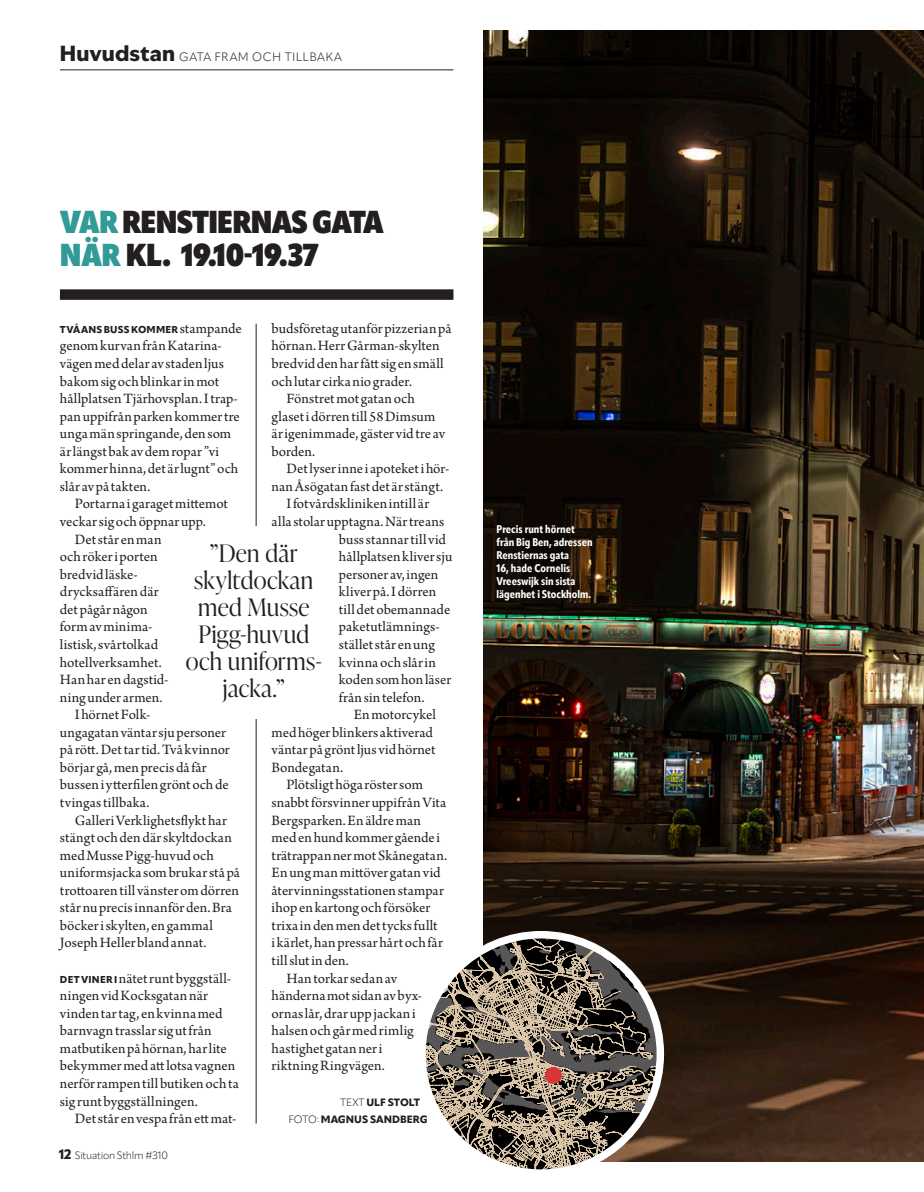
<style>
.page{position:relative;width:924px;height:1192px;background:#fff}
.page>*{position:absolute;margin:0;border:0;box-sizing:border-box;transform-origin:0 0}
.t1{font:800 31.5px/33.5px "Apparat Cond";letter-spacing:-.025em;color:#231f20}
.t2{font:300 24px/26.8px "Ivy Presto Display";letter-spacing:.015em;color:#231f20;text-align:center}
.t3{font:15px/17.5px "Arno Pro";letter-spacing:.005em;color:#231f20}
.t4{font:300 12px "Apparat";letter-spacing:.04em;color:#231f20}
.t5{font:800 11.1px/12.9px "Apparat Cond";color:#fff}
.t6{font:800 10.5px/17.5px "Apparat";color:#231f20}
.t7{font:300 10.5px "Apparat";letter-spacing:-.02em;color:#231f20}
.t8{font:800 9.9px "Apparat";letter-spacing:.025em;color:#231f20}
.s1{font-family:"Ivy Epic";font-weight:800;font-size:21px}
.s2{color:#329a97}
.s3{font-family:"Arno Pro";font-weight:400;font-size:15px}
.s4{font-family:"Apparat";font-weight:800;font-size:9.9px}
.s5{font-weight:300}
.s6{font-weight:800;font-size:13.5px}
</style>
<div class="page">
<hr style="left:256px;top:324px;width:1px;height:202px;background:#231f20">
<hr style="left:256px;top:711px;width:1px;height:412px;background:#231f20">
<div style="left:186px;top:543px;width:136px;height:176px;background:#fff"></div>
<hr style="left:60px;top:70px;width:393px;height:1px;background:#231f20">
<img style="left:483px;top:30px;width:440px;height:1131px">
<svg style="left:483px;top:934px;width:177px;height:20px;background:#4d463f"></svg>
<svg style="left:427px;top:954px;width:233px;height:213px;background:#7d7369"></svg>
<div style="left:418px;top:930px;width:246px;height:246px;border:8px solid #fff;border-radius:50%"></div>
<div style="left:60px;top:289px;width:393px;height:11px;background:#231f20"></div>
<div style="left:545px;top:1066px;width:17px;height:17px;background:#d83738;border-radius:50%"></div>
<p class="t4" style="left:60px;top:50px;width:283px"><span class="s1">Huvudstan</span> GATA FRAM OCH TILLBAKA</p>
<h1 class="t1" style="left:60px;top:205px;width:325px"><span class="s2">VAR</span> RENSTIERNAS GATA<br><span class="s2">NÄR</span> KL. 19.10-19.37</h1>
<p class="t8" style="left:60px;top:323px;width:183px">TVÅANS BUSS KOMMER <span class="s3">stampande</span></p>
<p class="t3" style="left:60px;top:338px;width:181px">genom kurvan från Katarina&shy;vägen med delar av staden ljus bakom sig och blinkar in mot hållplatsen Tjärhovsplan. I trap&shy;pan uppifrån parken kommer tre unga män springande, den som är längst bak av dem ropar ”vi kommer hinna, det är lugnt” och slår av på takten.</p>
<p class="t3" style="left:75px;top:496px;width:155px">Portarna i garaget mittemot</p>
<p class="t3" style="left:60px;top:513px;width:147px">veckar sig och öppnar upp.</p>
<p class="t3" style="left:75px;top:531px;width:88px">Det står en man</p>
<p class="t3" style="left:60px;top:548px;width:99px">och röker i porten</p>
<p class="t3" style="left:60px;top:566px;width:79px">bredvid läske-</p>
<p class="t3" style="left:60px;top:583px;width:100px">drycksaffären där</p>
<p class="t3" style="left:60px;top:601px;width:89px">det pågår någon</p>
<p class="t3" style="left:60px;top:619px;width:94px">form av minima-</p>
<p class="t3" style="left:60px;top:636px;width:100px">listisk, svårtolkad</p>
<p class="t3" style="left:60px;top:654px;width:103px">hotellverksamhet.</p>
<p class="t3" style="left:60px;top:671px;width:110px">Han har en dagstid-</p>
<p class="t3" style="left:60px;top:689px;width:104px">ning under armen.</p>
<p class="t3" style="left:75px;top:706px;width:77px">I hörnet Folk-</p>
<p class="t3" style="left:60px;top:724px;width:168px">ungagatan väntar sju personer</p>
<p class="t3" style="left:60px;top:741px;width:171px">på rött. Det tar tid. Två kvinnor</p>
<p class="t3" style="left:60px;top:759px;width:148px">börjar gå, men precis då får</p>
<p class="t3" style="left:60px;top:777px;width:170px">bussen i ytterfilen grönt och de</p>
<p class="t3" style="left:60px;top:794px;width:91px">tvingas tillbaka.</p>
<p class="t3" style="left:75px;top:812px;width:153px">Galleri Verklighetsflykt har</p>
<p class="t3" style="left:60px;top:829px;width:173px">stängt och den där skyltdockan</p>
<p class="t3" style="left:60px;top:847px;width:155px">med Musse Pigg-huvud och</p>
<p class="t3" style="left:60px;top:864px;width:181px">uniformsjacka som brukar stå på</p>
<p class="t3" style="left:60px;top:882px;width:180px">trottoaren till vänster om dörren</p>
<p class="t3" style="left:60px;top:899px;width:173px">står nu precis innanför den. Bra</p>
<p class="t3" style="left:60px;top:917px;width:154px">böcker i skylten, en gammal</p>
<p class="t3" style="left:60px;top:934px;width:148px">Joseph Heller bland annat.</p>
<p class="t3" style="left:60px;top:970px;width:180px"><span class="s4">DET VINER I</span> nätet runt byggställ&shy;ningen vid Kocksgatan när vinden tar tag, en kvinna med barnvagn trasslar sig ut från matbutiken på hörnan, har lite bekymmer med att lotsa vagnen nerför rampen till butiken och ta sig runt byggställningen.</p>
<p class="t3" style="left:75px;top:1110px;width:163px">Det står en vespa från ett mat-</p>
<p class="t3" style="left:271px;top:320px;width:181px">budsföretag utanför pizzerian på</p>
<p class="t3" style="left:271px;top:338px;width:169px">hörnan. Herr Gårman-skylten</p>
<p class="t3" style="left:271px;top:355px;width:174px">bredvid den har fått sig en smäll</p>
<p class="t3" style="left:271px;top:373px;width:142px">och lutar cirka nio grader.</p>
<p class="t3" style="left:286px;top:390px;width:130px">Fönstret mot gatan och</p>
<p class="t3" style="left:271px;top:408px;width:165px">glaset i dörren till 58 Dimsum</p>
<p class="t3" style="left:271px;top:426px;width:175px">är igenimmade, gäster vid tre av</p>
<p class="t3" style="left:271px;top:443px;width:45px">borden.</p>
<p class="t3" style="left:286px;top:461px;width:164px">Det lyser inne i apoteket i hör-</p>
<p class="t3" style="left:271px;top:478px;width:173px">nan Åsögatan fast det är stängt.</p>
<p class="t3" style="left:286px;top:496px;width:144px">I fotvårdskliniken intill är</p>
<p class="t3" style="left:271px;top:513px;width:174px">alla stolar upptagna. När treans</p>
<p class="t3" style="left:339px;top:531px;width:109px">buss stannar till vid</p>
<p class="t3" style="left:339px;top:548px;width:115px">hållplatsen kliver sju</p>
<p class="t3" style="left:339px;top:566px;width:101px">personer av, ingen</p>
<p class="t3" style="left:339px;top:583px;width:99px">kliver på. I dörren</p>
<p class="t3" style="left:339px;top:601px;width:113px">till det obemannade</p>
<p class="t3" style="left:339px;top:619px;width:102px">paketutlämnings-</p>
<p class="t3" style="left:339px;top:636px;width:98px">stället står en ung</p>
<p class="t3" style="left:339px;top:654px;width:99px">kvinna och slår in</p>
<p class="t3" style="left:339px;top:671px;width:114px">koden som hon läser</p>
<p class="t3" style="left:339px;top:689px;width:87px">från sin telefon.</p>
<p class="t3" style="left:354px;top:706px;width:84px">En motorcykel</p>
<p class="t3" style="left:271px;top:724px;width:163px">med höger blinkers aktiverad</p>
<p class="t3" style="left:271px;top:741px;width:165px">väntar på grönt ljus vid hörnet</p>
<p class="t3" style="left:271px;top:759px;width:73px">Bondegatan.</p>
<p class="t3" style="left:286px;top:777px;width:138px">Plötsligt höga röster som</p>
<p class="t3" style="left:271px;top:794px;width:176px">snabbt försvinner uppifrån Vita</p>
<p class="t3" style="left:271px;top:812px;width:151px">Bergsparken. En äldre man</p>
<p class="t3" style="left:271px;top:829px;width:170px">med en hund kommer gående i</p>
<p class="t3" style="left:271px;top:847px;width:177px">trätrappan ner mot Skånegatan.</p>
<p class="t3" style="left:271px;top:864px;width:170px">En ung man mittöver gatan vid</p>
<p class="t3" style="left:271px;top:882px;width:174px">återvinningsstationen stampar</p>
<p class="t3" style="left:271px;top:899px;width:160px">ihop en kartong och försöker</p>
<p class="t3" style="left:271px;top:917px;width:167px">trixa in den men det tycks fullt</p>
<p class="t3" style="left:271px;top:934px;width:173px">i kärlet, han pressar hårt och får</p>
<p class="t3" style="left:271px;top:952px;width:79px">till slut in den.</p>
<p class="t3" style="left:286px;top:970px;width:112px">Han torkar sedan av</p>
<p class="t3" style="left:271px;top:987px;width:152px">händerna mot sidan av byx-</p>
<p class="t3" style="left:271px;top:1005px;width:145px">ornas lår, drar upp jackan i</p>
<p class="t3" style="left:271px;top:1022px;width:144px">halsen och går med rimlig</p>
<p class="t3" style="left:271px;top:1040px;width:112px">hastighet gatan ner i</p>
<p class="t3" style="left:271px;top:1057px;width:115px">riktning Ringvägen.</p>
<p class="t6" style="left:288px;top:1093px;width:141px;text-indent:52px"><span class="s5">TEXT</span> ULF STOLT<br><span class="s5">FOTO:</span> MAGNUS SANDBERG</p>
<h2 class="t2" style="left:186px;top:538px;width:137px">”Den där skyltdockan med Musse<br>Pigg-huvud och uniforms&shy;jacka.”</h2>
<p class="t7" style="left:59px;top:1149px;width:111px"><span class="s6">12</span> Situation Sthlm #310</p>
<p class="t5" style="left:496px;top:523px;width:97px">Precis runt hörnet från Big Ben, adressen<br>Renstiernas gata<br>16, hade Cornelis<br>Vreeswijk sin sista lägenhet i Stockholm.</p>
</div>
